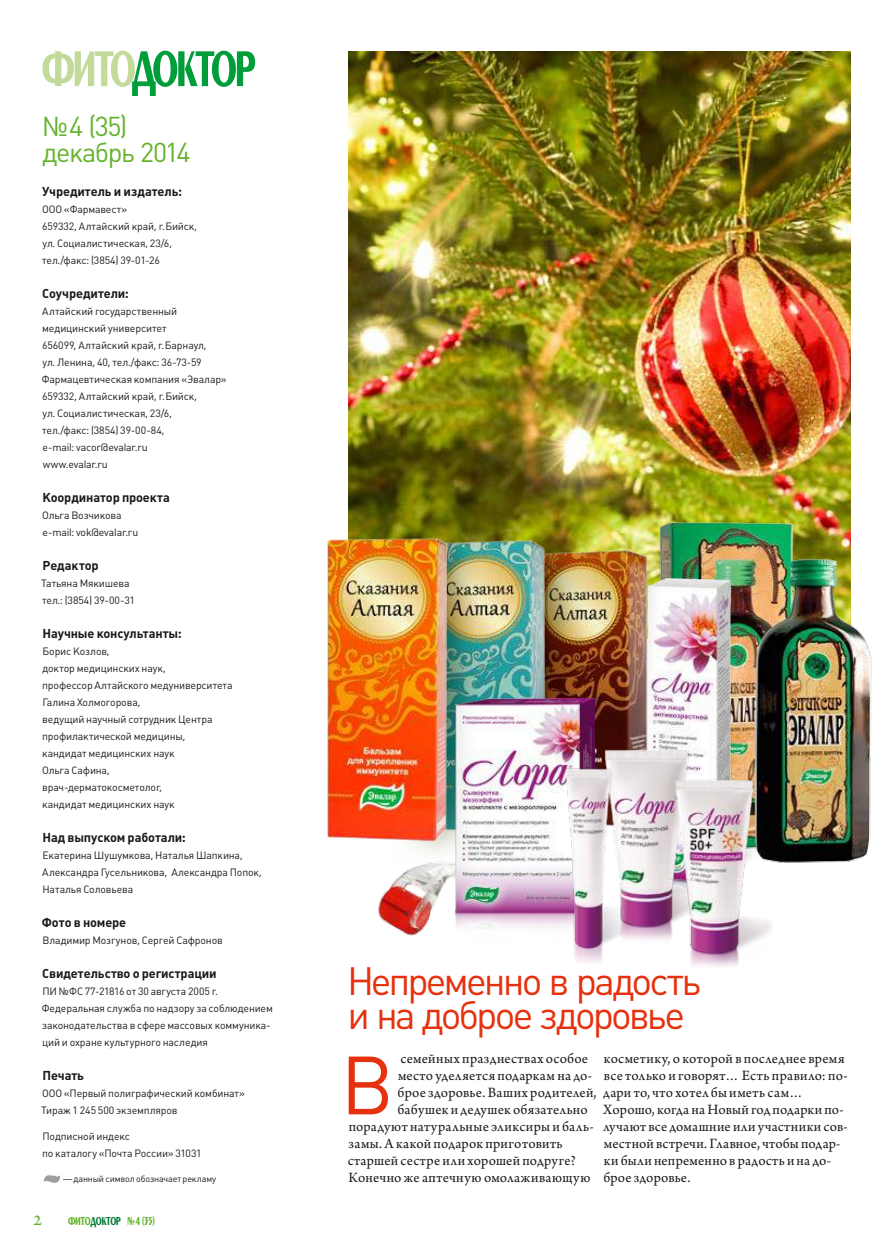
<style>
.page{position:relative;width:893px;height:1259px;background:#fff}
.page>*{position:absolute;margin:0;border:0;box-sizing:border-box;transform-origin:0 0}
.t1{font:81.15px "Plumb C";color:#e6310e}
.t2{font:39px/34px "Plumb C";letter-spacing:-.075em;color:#e6310e}
.t3{font:27px "Plumb C";letter-spacing:-.05em;color:#64b32c}
.t4{font:15px/17px "Arno Pro";letter-spacing:.015em;color:#1a1a18}
.t5{font:700 12.75px "Plumb C";letter-spacing:-.01em;color:#1a1a18}
.t6{font:12px "Penta Bold C";letter-spacing:-.04em;color:#64b32c;scale:.64 1}
.t7{font:10.5px/17px "Plumb C";letter-spacing:-.015em;color:#1a1a18}
.t8{font:9px "Plumb C";letter-spacing:-.02em;color:#1a1a18}
.s1{font-family:"Arno Pro Display";font-size:24px}
.s2{color:#007c33}
</style>
<div class="page">
<img style="left:349px;top:51px;width:501px;height:498px">
<img style="left:647px;top:513px;width:225px;height:350px">
<img style="left:588px;top:549px;width:60px;height:199px">
<img style="left:495px;top:522px;width:93px;height:177px">
<svg style="left:546px;top:560px;width:8px;height:139px"></svg>
<img style="left:485px;top:537px;width:61px;height:162px">
<img style="left:392px;top:511px;width:93px;height:317px">
<svg style="left:449px;top:549px;width:2px;height:279px"></svg>
<img style="left:327px;top:537px;width:122px;height:303px">
<img style="left:632px;top:567px;width:136px;height:181px">
<img style="left:377px;top:828px;width:75px;height:108px">
<img style="left:452px;top:699px;width:142px;height:230px">
<img style="left:564px;top:748px;width:209px;height:218px">
<svg style="left:43px;top:51px;width:212px;height:45px"></svg>
<svg style="left:44px;top:1175px;width:16px;height:8px"></svg>
<h3 class="t3" style="left:43px;top:111px;width:87px">№4 (35)</h3>
<h3 class="t3" style="left:43px;top:137px;width:149px">декабрь 2014</h3>
<p class="t5" style="left:42px;top:184px;width:141px">Учредитель и издатель:</p>
<p class="t7" style="left:42px;top:200px;width:157px">ООО «Фармавест»<br>659332, Алтайский край, г.Бийск, ул. Социалистическая, 23/6, тел./факс: (3854) 39-01-26</p>
<p class="t5" style="left:42px;top:286px;width:88px">Соучредители:</p>
<p class="t7" style="left:42px;top:302px;width:186px">Алтайский государственный медицинский университет<br>656099, Алтайский край, г.Барнаул,<br>ул. Ленина, 40, тел./факс: 36-73-59<br>Фармацевтическая компания «Эвалар»<br>659332, Алтайский край, г.Бийск,<br>ул. Социалистическая, 23/6,<br>тел./факс: (3854) 39-00-84,<br>e-mail: vacor@evalar.ru<br>www.evalar.ru</p>
<p class="t5" style="left:43px;top:490px;width:129px">Координатор проекта</p>
<p class="t7" style="left:42px;top:507px;width:98px">Ольга Возчикова e-mail: vok@evalar.ru</p>
<p class="t5" style="left:43px;top:558px;width:58px">Редактор</p>
<p class="t7" style="left:41px;top:575px;width:95px">Татьяна Мякишева тел.: (3854) 39-00-31</p>
<p class="t5" style="left:43px;top:626px;width:140px">Научные консультанты:</p>
<p class="t7" style="left:42px;top:643px;width:192px">Борис Козлов,<br>доктор медицинских наук,<br>профессор Алтайского медуниверситета<br>Галина Холмогорова,<br>ведущий научный сотрудник Центра профилактической медицины,<br>кандидат медицинских наук<br>Ольга Сафина,<br>врач-дерматокосметолог,<br>кандидат медицинских наук</p>
<p class="t5" style="left:43px;top:830px;width:145px">Над выпуском работали:</p>
<p class="t7" style="left:42px;top:847px;width:221px">Екатерина Шушумкова, Наталья Шапкина,<br>Александра Гусельникова, Александра Попок,<br>Наталья Соловьева</p>
<p class="t5" style="left:42px;top:915px;width:86px">Фото в номере</p>
<p class="t7" style="left:43px;top:932px;width:182px">Владимир Мозгунов, Сергей Сафронов</p>
<p class="t5" style="left:42px;top:966px;width:176px">Свидетельство о регистрации</p>
<p class="t7" style="left:42px;top:983px;width:233px">ПИ №ФС 77-21816 от 30 августа 2005 г.<br>Федеральная служба по надзору за соблюдением законодательства в сфере массовых коммуника&shy;ций и охране культурного наследия</p>
<p class="t5" style="left:43px;top:1068px;width:43px">Печать</p>
<p class="t7" style="left:41px;top:1085px;width:205px">ООО «Первый полиграфический комбинат»<br>Тираж 1 245 500 экземпляров</p>
<p class="t7" style="left:42px;top:1127px;width:161px">Подписной индекс<br>по каталогу «Почта России» 31031</p>
<p class="t8" style="left:63px;top:1174px;width:155px">— данный символ обозначает рекламу</p>
<p class="t6" style="left:33px;top:1214px;width:192px"><span class="s1">2</span> ФИТО<span class="s2">ДОКТОР</span> №4 (35)</p>
<h2 class="t2" style="left:347px;top:964px;width:356px">Непременно в радость и на доброе здоровье</h2>
<h1 class="t1" style="left:340px;top:1039px;width:55px">В</h1>
<h3 class="t4" style="left:400px;top:1051px;width:189px">семейных празднествах особое</h3>
<h3 class="t4" style="left:604px;top:1051px;width:245px">косметику, о которой в последнее время все только и говорят… Есть правило: по-</h3>
<h3 class="t4" style="left:603px;top:1102px;width:246px">Хорошо, когда на Новый год подарки по&shy;лучают все домашние или участники сов&shy;местной встречи. Главное, чтобы подар&shy;ки были непременно в радость и на до&shy;брое здоровье.</h3>
<h3 class="t4" style="left:398px;top:1068px;width:196px">место уделяется подаркам на до-</h3>
<h3 class="t4" style="left:397px;top:1085px;width:407px">брое здоровье. Ваших родителей, дари то, что хотел бы иметь сам…</h3>
<h3 class="t4" style="left:397px;top:1102px;width:192px">бабушек и дедушек обязательно</h3>
<h3 class="t4" style="left:349px;top:1119px;width:247px">порадуют натуральные эликсиры и баль-</h3>
<h3 class="t4" style="left:348px;top:1136px;width:216px">замы. А какой подарок приготовить</h3>
<h3 class="t4" style="left:348px;top:1153px;width:230px">старшей сестре или хорошей подруге?</h3>
<h3 class="t4" style="left:349px;top:1170px;width:243px">Конечно же аптечную омолаживающую</h3>
</div>
